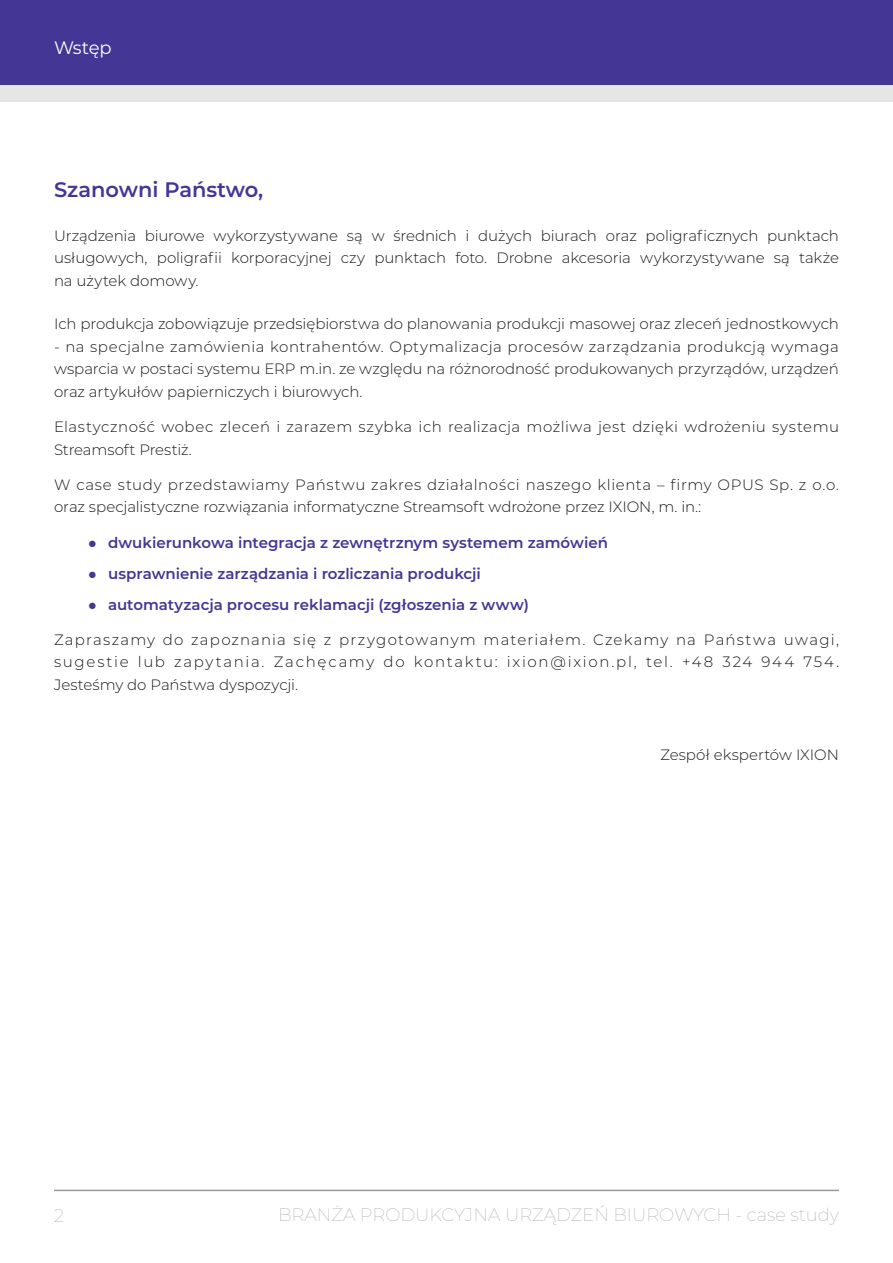
<style>
.page{position:relative;width:893px;height:1263px;background:#fff}
.page>*{position:absolute;margin:0;border:0;box-sizing:border-box;transform-origin:0 0}
.szanowny{font:600 21px "Montserrat";color:#443695}
.t1{font:100 18px "Montserrat";color:#999}
.górna_stopka{font:18px "Montserrat";letter-spacing:-.01em;color:#fff}
.Tekst_podstawowy{font:300 15px/22.5px "Montserrat";letter-spacing:.005em;color:#1a1a1a;text-align:justify}
.szanowny-2{font:300 15px/22.5px "Montserrat";letter-spacing:-.005em;color:#1a1a1a;text-align:justify}
.t2{font:600 15px "Montserrat";color:#443695}
.Tekst_podstawowy-2{font:300 15px/22.5px "Montserrat";letter-spacing:.03em;color:#1a1a1a}
.s1{font-family:"Aeroport";font-weight:700}
</style>
<div class="page">
<div style="left:0;top:84px;width:893px;height:17px;background:#e6e6e6"></div>
<div style="left:0;top:0;width:893px;height:84px;background:#443695"></div>
<hr style="left:54px;top:1190px;width:785px;height:1px;background:#999">
<p class="górna_stopka" style="left:54px;top:35px;width:59px">Wstęp</p>
<p class="szanowny" style="left:54px;top:174px;width:211px">Szanowni Państwo,</p>
<p class="szanowny-2" style="left:54px;top:223px;width:786px">Urządzenia biurowe wykorzystywane są w średnich i dużych biurach oraz poligraficznych punktach usługowych, poligrafii korporacyjnej czy punktach foto. Drobne akcesoria wykorzystywane są także na użytek domowy.</p>
<p class="Tekst_podstawowy" style="left:54px;top:312px;width:786px">Ich produkcja zobowiązuje przedsiębiorstwa do planowania produkcji masowej oraz zleceń jednostkowych</p>
<p class="Tekst_podstawowy" style="left:54px;top:335px;width:786px">- na specjalne zamówienia kontrahentów. Optymalizacja procesów zarządzania produkcją wymaga wsparcia w postaci systemu ERP m.in. ze względu na różnorodność produkowanych przyrządów, urządzeń oraz artykułów papierniczych i biurowych.</p>
<p class="Tekst_podstawowy-2" style="left:54px;top:415px;width:786px">Elastyczność wobec zleceń i zarazem szybka ich realizacja możliwa jest dzięki wdrożeniu systemu<br>Streamsoft Prestiż.</p>
<p class="Tekst_podstawowy" style="left:54px;top:473px;width:786px">W case study przedstawiamy Państwu zakres działalności naszego klienta – firmy OPUS Sp. z o.o. oraz specjalistyczne rozwiązania informatyczne Streamsoft wdrożone przez IXION, m. in.:</p>
<p class="t2" style="left:88px;top:532px;width:521px"><span class="s1">•</span> dwukierunkowa integracja z zewnętrznym systemem zamówień</p>
<p class="t2" style="left:88px;top:563px;width:394px"><span class="s1">•</span> usprawnienie zarządzania i rozliczania produkcji</p>
<p class="t2" style="left:88px;top:594px;width:443px"><span class="s1">•</span> automatyzacja procesu reklamacji (zgłoszenia z www)</p>
<p class="Tekst_podstawowy" style="left:54px;top:628px;width:786px">Zapraszamy do zapoznania się z przygotowanym materiałem. Czekamy na Państwa uwagi, sugestie lub zapytania. Zachęcamy do kontaktu: ixion@ixion.pl, tel. +48 324 944 754.<br>Jesteśmy do Państwa dyspozycji.</p>
<p class="Tekst_podstawowy" style="left:660px;top:743px;width:180px">Zespół ekspertów IXION</p>
<p class="t1" style="left:54px;top:1203px;width:11px">2</p>
<p class="t1" style="left:278px;top:1203px;width:562px">BRANŻA PRODUKCYJNA URZĄDZEŃ BIUROWYCH - case study</p>
</div>
